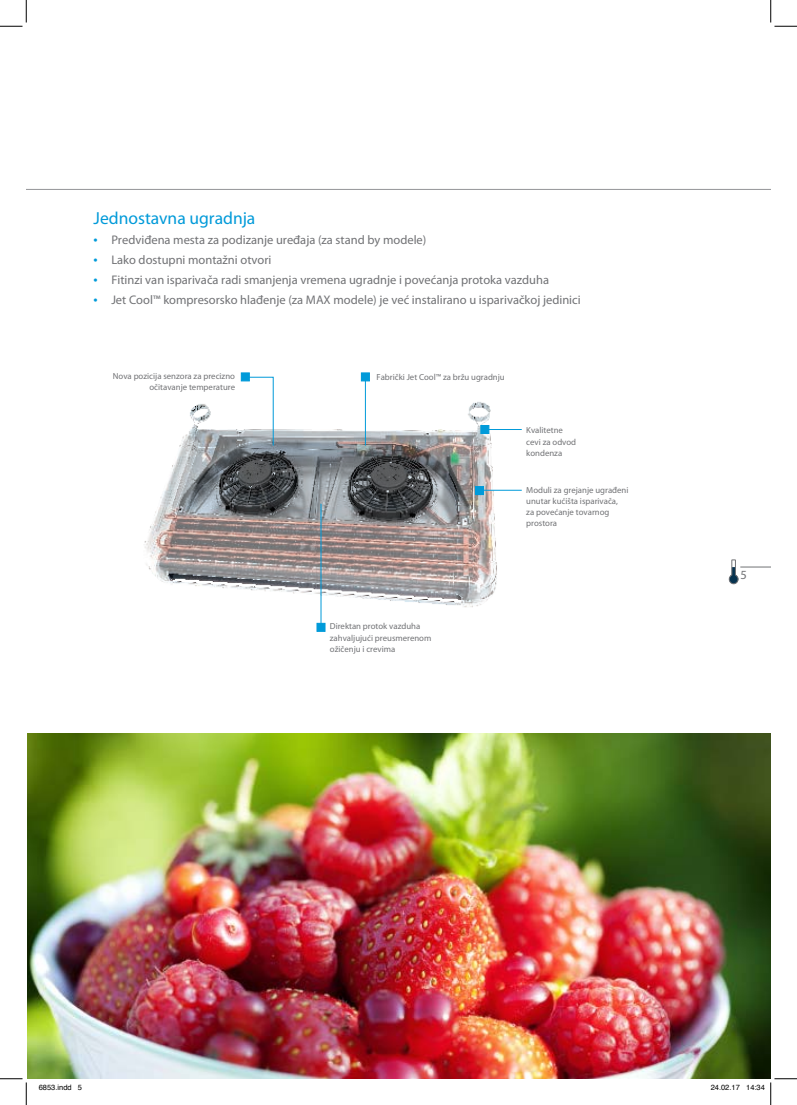
<style>
.page{position:relative;width:797px;height:1105px;background:#fff}
.page>*{position:absolute;margin:0;border:0;box-sizing:border-box;transform-origin:0 0}
.t1{font:17.5px "Myriad Pro";color:#009ad9}
.t2{font:12.5px "Myriad Pro";color:#717275}
.t3{font:8.75px/11.2px "Myriad Pro";color:#717275}
.t4{font:7.5px "Helvetica";color:#000}
.s1{font-size:15px;color:#009ad9}
</style>
<div class="page">
<img style="left:144px;top:391px;width:369px;height:225px">
<img style="left:27px;top:733px;width:743px;height:346px">
<hr style="left:26px;top:189px;width:744px;height:1px;background:#939598">
<svg style="left:728px;top:559px;width:10px;height:25px"></svg>
<hr style="left:740px;top:567px;width:30px;height:1px;background:#717275">
<div style="left:241px;top:372px;width:9px;height:9px;background:#009ad9;border:1px solid #009ad9"></div>
<div style="left:361px;top:372px;width:9px;height:9px;background:#009ad9;border:1px solid #009ad9"></div>
<div style="left:480px;top:425px;width:9px;height:9px;background:#009ad9;border:1px solid #009ad9"></div>
<div style="left:475px;top:486px;width:9px;height:9px;background:#009ad9"></div>
<div style="left:316px;top:623px;width:9px;height:9px;background:#009ad9;border:1px solid #009ad9"></div>
<svg style="left:244px;top:377px;width:30px;height:69px"></svg>
<hr style="left:365px;top:377px;width:1px;height:69px;background:#009ad9">
<hr style="left:484px;top:429px;width:38px;height:1px;background:#009ad9">
<hr style="left:484px;top:490px;width:38px;height:1px;background:#009ad9">
<hr style="left:321px;top:504px;width:1px;height:123px;background:#009ad9">
<svg style="left:0;top:0;width:27px;height:27px"></svg>
<svg style="left:0;top:1078px;width:27px;height:27px"></svg>
<svg style="left:770px;top:0;width:27px;height:27px"></svg>
<svg style="left:746px;top:1078px;width:51px;height:27px"></svg>
<h1 class="t1" style="left:94px;top:208px;width:163px">Jednostavna ugradnja</h1>
<h2 class="t2" style="left:94px;top:233px;width:334px"><span class="s1">•</span> Predviđena mesta za podizanje uređaja (za stand by modele)</h2>
<h2 class="t2" style="left:94px;top:253px;width:179px"><span class="s1">•</span> Lako dostupni montažni otvori</h2>
<h2 class="t2" style="left:94px;top:273px;width:457px"><span class="s1">•</span> Fitinzi van isparivača radi smanjenja vremena ugradnje i povećanja protoka vazduha</h2>
<h2 class="t2" style="left:94px;top:293px;width:488px"><span class="s1">•</span> Jet Cool™ kompresorsko hlađenje (za MAX modele) je već instalirano u isparivačkoj jedinici</h2>
<p class="t3" style="left:113px;top:371px;width:124px;text-align:right">Nova pozicija senzora za precizno očitavanje temperature</p>
<p class="t3" style="left:376px;top:372px;width:130px">Fabrički Jet Cool™ za bržu ugradnju</p>
<p class="t3" style="left:526px;top:425px;width:51px">Kvalitetne cevi za odvod kondenza</p>
<p class="t3" style="left:526px;top:484px;width:104px">Moduli za grejanje ugrađeni unutar kućišta isparivača,<br>za povećanje tovarnog prostora</p>
<p class="t3" style="left:330px;top:621px;width:103px">Direktan protok vazduha zahvaljujući preusmerenom ožičenju i crevima</p>
<h2 class="t2" style="left:740px;top:568px;width:8px">5</h2>
<p class="t4" style="left:39px;top:1081px;width:45px">6853.indd 5</p>
<p class="t4" style="left:710px;top:1081px;width:56px">24.02.17 14:34</p>
</div>
